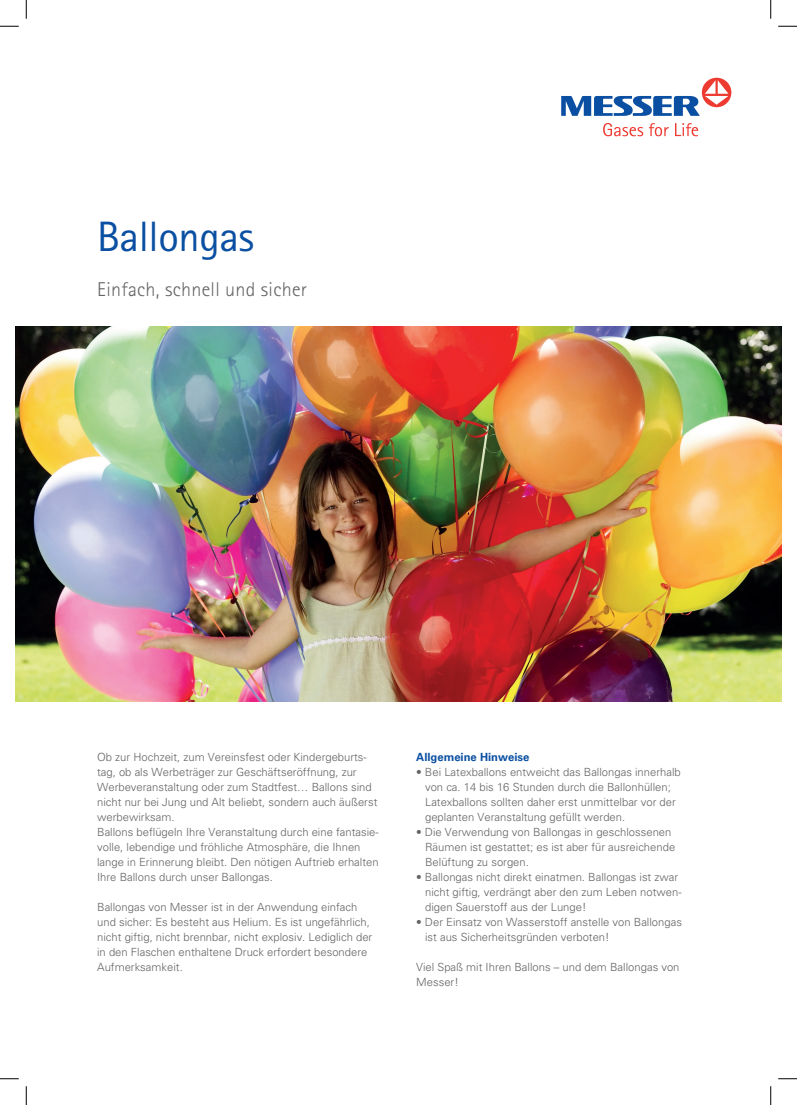
<style>
.page{position:relative;width:797px;height:1105px;background:#fff}
.page>*{position:absolute;margin:0;border:0;box-sizing:border-box;transform-origin:0 0}
.t1{font:42.5px "AT Rotis Sans Serif";letter-spacing:-.01em;color:#0a4fa2}
.t2{font:300 20px "AT Rotis Sans Serif";letter-spacing:.015em;color:#636366}
.t3{font:300 11.25px/15px "Univers CE";color:#636366}
.t4{font:700 11.25px "Univers CE";color:#0a4fa2}
</style>
<div class="page">
<img style="left:16px;top:326px;width:765px;height:375px">
<svg style="left:603px;top:123px;width:95px;height:13px"></svg>
<div style="left:702px;top:78px;width:29px;height:29px;background:#ee3b32;border-radius:50%"></div>
<svg style="left:561px;top:80px;width:167px;height:36px"></svg>
<svg style="left:0;top:25px;width:19px;height:2px"></svg>
<svg style="left:778px;top:25px;width:19px;height:2px"></svg>
<svg style="left:0;top:1078px;width:19px;height:1px"></svg>
<svg style="left:778px;top:1078px;width:19px;height:1px"></svg>
<svg style="left:25px;top:0;width:2px;height:19px"></svg>
<svg style="left:25px;top:1086px;width:2px;height:19px"></svg>
<svg style="left:770px;top:0;width:1px;height:19px"></svg>
<svg style="left:770px;top:1086px;width:1px;height:19px"></svg>
<h1 class="t1" style="left:97px;top:212px;width:159px">Ballongas</h1>
<h2 class="t2" style="left:97px;top:278px;width:211px">Einfach, schnell und sicher</h2>
<p class="t3" style="left:97px;top:750px;width:283px">Ob zur Hochzeit, zum Vereinsfest oder Kindergeburts&shy;tag, ob als Werbeträger zur Geschäftseröffnung, zur Werbeveranstaltung oder zum Stadtfest… Ballons sind nicht nur bei Jung und Alt beliebt, sondern auch äußerst werbewirksam.<br>Ballons beflügeln Ihre Veranstaltung durch eine fantasie&shy;volle, lebendige und fröhliche Atmosphäre, die Ihnen lange in Erinnerung bleibt. Den nötigen Auftrieb erhalten Ihre Ballons durch unser Ballongas.</p>
<p class="t3" style="left:97px;top:900px;width:277px">Ballongas von Messer ist in der Anwendung einfach und sicher: Es besteht aus Helium. Es ist ungefährlich, nicht giftig, nicht brennbar, nicht explosiv. Lediglich der in den Flaschen enthaltene Druck erfordert besondere Aufmerksamkeit.</p>
<p class="t4" style="left:416px;top:751px;width:115px">Allgemeine Hinweise</p>
<p class="t3" style="left:425px;top:765px;width:257px;text-indent:-9px">• Bei Latexballons entweicht das Ballongas innerhalb von ca. 14 bis 16 Stunden durch die Ballonhüllen; Latexballons sollten daher erst unmittelbar vor der geplanten Veranstaltung gefüllt werden.</p>
<p class="t3" style="left:425px;top:825px;width:252px;text-indent:-9px">• Die Verwendung von Ballongas in geschlossenen<br>Räumen ist gestattet; es ist aber für ausreichende<br>Belüftung zu sorgen.</p>
<p class="t3" style="left:425px;top:870px;width:258px;text-indent:-9px">• Ballongas nicht direkt einatmen. Ballongas ist zwar nicht giftig, verdrängt aber den zum Leben notwen&shy;digen Sauerstoff aus der Lunge!</p>
<p class="t3" style="left:425px;top:915px;width:258px;text-indent:-9px">• Der Einsatz von Wasserstoff anstelle von Ballongas ist aus Sicherheitsgründen verboten!</p>
<p class="t3" style="left:416px;top:960px;width:265px">Viel Spaß mit Ihren Ballons – und dem Ballongas von<br>Messer!</p>
</div>
